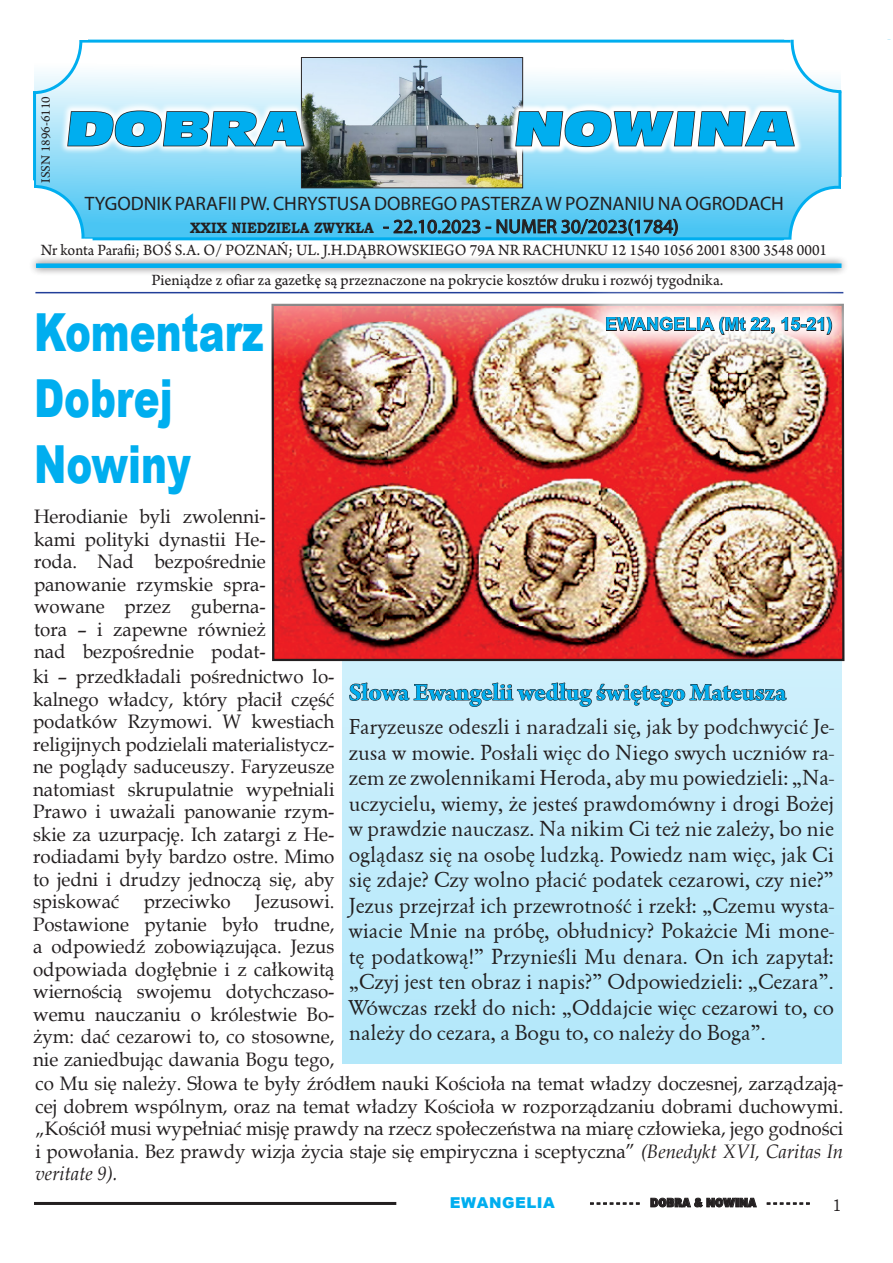
<style>
.page{position:relative;width:893px;height:1263px;background:#fff}
.page>*{position:absolute;margin:0;border:0;box-sizing:border-box;transform-origin:0 0}
.t1{font:900 52.5px "Arial";color:#00aeef;scale:.74 1}
.t2{font:45px "Antique Olive Compact";color:#00aeef;scale:1.25 1}
.t3{font:700 25.5px "Arno Pro";letter-spacing:-.005em;color:#00aeef}
.t4{font:19.5px/22.5px "Book Antiqua";color:#231f20;text-align:justify;scale:.96 1}
.t5{font:19.5px/25.5px "EFN Garamo";color:#231f20;text-align:justify}
.t6{font:19.5px "Myriad Pro";color:#231f20}
.t7{font:700 18px "Arial";color:#00aeef}
.t8{font:16.5px "Arno Pro Sm Text";color:#231f20;scale:.95 1}
.t9{font:16.5px "Arno Pro Sm Text";color:#231f20}
.t10{font:16.5px "Bookman Old Style";color:#231f20}
.t11{font:900 15px "Arial";letter-spacing:.035em;color:#00aeef}
.t12{font:13.5px "Arno Pro Sm Text";color:#231f20}
.t13{font:900 12px "EFN Gilead";color:#231f20}
.s1{font-family:"Bookman Old Style";font-weight:700;font-size:15px}
.s2{font-style:italic}
</style>
<div class="page">
<hr style="left:34px;top:1202px;width:362px;height:3px;background:#231f20">
<svg style="left:590px;top:1202px;width:50px;height:2px"></svg>
<svg style="left:650px;top:1197px;width:107px;height:11px"></svg>
<svg style="left:767px;top:1202px;width:43px;height:2px"></svg>
<div style="left:342px;top:308px;width:499px;height:756px;background:#bfebfb"></div>
<img style="left:271px;top:303px;width:574px;height:359px">
<svg style="left:36px;top:156px;width:802px;height:81px;background:#69cef4"></svg>
<img style="left:303px;top:59px;width:218px;height:127px">
<div style="left:301px;top:57px;width:222px;height:131px;border:1px solid #231f20"></div>
<svg style="left:305px;top:101px;width:8px;height:55px"></svg>
<svg style="left:507px;top:102px;width:7px;height:54px"></svg>
<hr style="left:80px;top:40px;width:711px;height:3px;background:#00aeef">
<svg style="left:514px;top:39px;width:377px;height:134px"></svg>
<hr style="left:82px;top:237px;width:709px;height:3px;background:#00aeef">
<svg style="left:783px;top:182px;width:55px;height:59px"></svg>
<svg style="left:34px;top:39px;width:271px;height:117px"></svg>
<hr style="left:33px;top:91px;width:3px;height:97px;background:#00aeef">
<hr style="left:838px;top:91px;width:3px;height:97px;background:#00aeef">
<div style="left:790px;top:187px;width:95px;height:105px;background:#fff;border-radius:50%"></div>
<div style="left:784px;top:240px;width:71px;height:61px;background:#fff"></div>
<svg style="left:33px;top:163px;width:60px;height:131px"></svg>
<svg style="left:383px;top:215px;width:295px;height:22px;background:#449fc1"></svg>
<div style="left:28px;top:255px;width:821px;height:21px;background:#231f20;opacity:.75"></div>
<div style="left:36px;top:263px;width:805px;height:5px;background:#00aeef"></div>
<hr style="left:35px;top:292px;width:808px;height:1px;background:#223f99">
<img style="left:571px;top:281px;width:274px;height:88px">
<svg style="left:606px;top:317px;width:139px;height:17px;background:#b6b0b0"></svg>
<svg style="left:751px;top:317px;width:23px;height:17px"></svg>
<svg style="left:782px;top:317px;width:50px;height:17px"></svg>
<svg style="left:349px;top:663px;width:438px;height:49px"></svg>
<p class="t12" style="left:38px;top:183px;width:88px;rotate:-90deg">ISSN 1896-6110</p>
<p class="t2" style="left:65px;top:98px;width:198px">DOBRA</p>
<p class="t2" style="left:513px;top:98px;width:232px">NOWINA</p>
<p class="t6" style="left:85px;top:191px;width:701px">TYGODNIK PARAFII PW. CHRYSTUSA DOBREGO PASTERZA W POZNANIU NA OGRODACH</p>
<p class="t6" style="left:190px;top:214px;width:490px"><span class="s1">XXIX NIEDZIELA ZWYKŁA</span> - 22.10.2023 - NUMER 30/2023(1784)</p>
<p class="t8" style="left:41px;top:241px;width:829px">Nr konta Parafii; BOŚ S.A. O/ POZNAŃ; UL. J.H.DĄBROWSKIEGO 79A NR RACHUNKU 12 1540 1056 2001 8300 3548 0001</p>
<p class="t9" style="left:151px;top:271px;width:574px">Pieniądze z ofiar za gazetkę są przeznaczone na pokrycie kosztów druku i rozwój tygodnika.</p>
<p class="t1" style="left:34px;top:294px;width:312px">Komentarz</p>
<p class="t1" style="left:34px;top:360px;width:189px">Dobrej</p>
<p class="t1" style="left:34px;top:426px;width:213px">Nowiny</p>
<p class="t4" style="left:34px;top:505px;width:243px">Herodianie byli zwolenni&shy;kami polityki dynastii He&shy;roda. Nad bezpośrednie panowanie rzymskie spra&shy;wowane przez guberna&shy;tora – i zapewne również nad bezpośrednie podat-</p>
<p class="t7" style="left:605px;top:311px;width:229px">EWANGELIA (Mt 22, 15-21)</p>
<p class="t4" style="left:33px;top:665px;width:316px">ki – przedkładali pośrednictwo lo&shy;kalnego władcy, który płacił część podatków Rzymowi. W kwestiach religijnych podzielali materialistycz&shy;ne poglądy saduceuszy. Faryzeusze natomiast skrupulatnie wypełniali Prawo i uważali panowanie rzym&shy;skie za uzurpację. Ich zatargi z He&shy;rodiadami były bardzo ostre. Mimo to jedni i drudzy jednoczą się, aby spiskować przeciwko Jezusowi.<br>Postawione pytanie było trudne, a odpowiedź zobowiązująca. Jezus odpowiada dogłębnie i z całkowitą wiernością swojemu dotychczaso&shy;wemu nauczaniu o królestwie Bo&shy;żym: dać cezarowi to, co stosowne, nie zaniedbując dawania Bogu tego,</p>
<p class="t3" style="left:349px;top:677px;width:439px">Słowa Ewangelii według świętego Mateusza</p>
<p class="t5" style="left:349px;top:714px;width:487px">Faryzeusze odeszli i naradzali się, jak by podchwycić Je&shy;zusa w mowie. Posłali więc do Niego swych uczniów ra&shy;zem ze zwolennikami Heroda, aby mu powiedzieli: „Na&shy;uczycielu, wiemy, że jesteś prawdomówny i drogi Bożej w prawdzie nauczasz. Na nikim Ci też nie zależy, bo nie oglądasz się na osobę ludzką. Powiedz nam więc, jak Ci się zdaje? Czy wolno płacić podatek cezarowi, czy nie?” Jezus przejrzał ich przewrotność i rzekł: „Czemu wysta&shy;wiacie Mnie na próbę, obłudnicy? Pokażcie Mi mone&shy;tę podatkową!” Przynieśli Mu denara. On ich zapytał: „Czyj jest ten obraz i napis?” Odpowiedzieli: „Cezara”.<br>Wówczas rzekł do nich: „Oddajcie więc cezarowi to, co należy do cezara, a Bogu to, co należy do Boga”.</p>
<p class="t4" style="left:35px;top:1072px;width:843px">co Mu się należy. Słowa te były źródłem nauki Kościoła na temat władzy doczesnej, zarządzają&shy;cej dobrem wspólnym, oraz na temat władzy Kościoła w rozporządzaniu dobrami duchowymi. „Kościół musi wypełniać misję prawdy na rzecz społeczeństwa na miarę człowieka, jego godności i powołania. Bez prawdy wizja życia staje się empiryczna i sceptyczna” <span class="s2">(Benedykt XVI, Caritas In veritate 9).</span></p>
<p class="t11" style="left:450px;top:1191px;width:107px">EWANGELIA</p>
<p class="t13" style="left:590px;top:1195px;width:220px">- - - - - - - - DOBRA &amp; NOWINA - - - - - - -</p>
<p class="t10" style="left:832px;top:1195px;width:12px">1</p>
</div>
